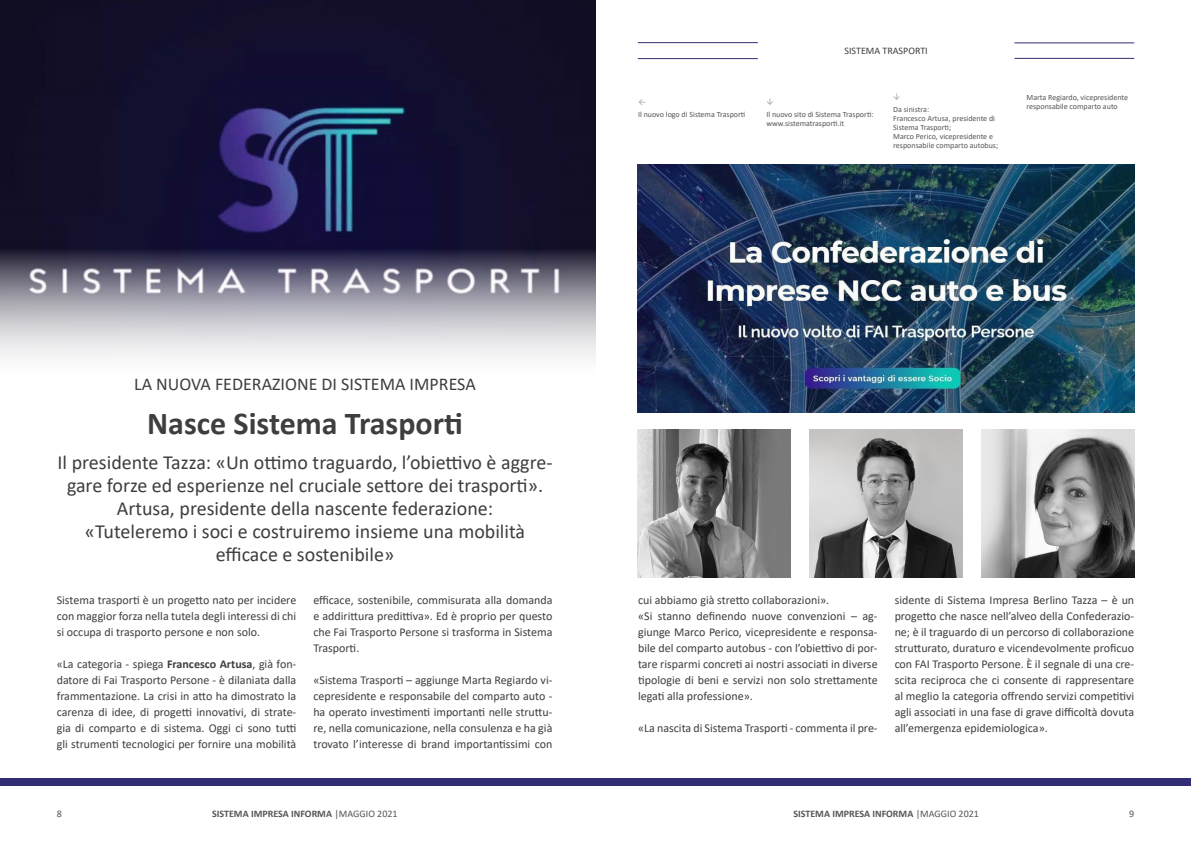
<style>
.page{position:relative;width:1191px;height:842px;background:#fff}
.page>*{position:absolute;margin:0;border:0;box-sizing:border-box;transform-origin:0 0}
.titolo{font:700 32px "Calibri";color:#3e3e3f}
.titolo-2{font:20px/23px "Calibri";color:#3e3e3f;text-align:center}
.titolo-3{font:18px "Calibri";color:#3e3e3f}
.testo{font:12px/16px "Calibri";color:#3e3e3f;text-align:justify}
.data{font:700 10px "Calibri";color:#545557}
.t1{font:10px "Calibri";color:#3e3e3f}
.t2{font:10px "Calibri";color:#545557}
.didascalia{font:8px/9px "Calibri";color:#545557}
.s1{font-weight:700}
.s2{font-weight:400}
</style>
<div class="page">
<div style="left:595px;top:778px;width:596px;height:7px;background:#322d74"></div>
<hr style="left:638px;top:58px;width:120px;height:1px;background:#322d74">
<hr style="left:638px;top:42px;width:120px;height:1px;background:#322d74">
<hr style="left:1014px;top:58px;width:120px;height:1px;background:#322d74">
<hr style="left:1014px;top:43px;width:120px;height:1px;background:#322d74">
<div style="left:0;top:778px;width:595px;height:7px;background:#322d74"></div>
<img style="left:0;top:0;width:595px;height:356px">
<img style="left:638px;top:165px;width:496px;height:247px">
<img style="left:809px;top:429px;width:153px;height:149px">
<img style="left:638px;top:429px;width:153px;height:149px">
<img style="left:981px;top:429px;width:153px;height:149px">
<p class="t1" style="left:844px;top:44px;width:85px">SISTEMA TRASPORTI</p>
<p class="didascalia" style="left:638px;top:110px;width:109px">Il nuovo logo di Sistema Trasporti</p>
<p class="didascalia" style="left:766px;top:110px;width:109px">Il nuovo sito di Sistema Trasporti: www.sistematrasporti.it</p>
<p class="didascalia" style="left:893px;top:105px;width:106px">Da sinistra:<br>Francesco Artusa, presidente di<br>Sistema Trasporti;<br>Marco Perico, vicepresidente e responsabile comparto autobus;</p>
<p class="didascalia" style="left:1026px;top:93px;width:103px">Marta Regiardo, vicepresidente responsabile comparto auto</p>
<p class="titolo-3" style="left:134px;top:371px;width:343px">LA NUOVA FEDERAZIONE DI SISTEMA IMPRESA</p>
<p class="titolo" style="left:147px;top:401px;width:317px">Nasce Sistema Trasporti</p>
<p class="titolo-2" style="left:58px;top:450px;width:496px">Il presidente Tazza: «Un ottimo traguardo, l’obiettivo è aggre&shy;gare forze ed esperienze nel cruciale settore dei trasporti».<br>Artusa, presidente della nascente federazione:<br>«Tuteleremo i soci e costruiremo insieme una mobilità efficace e sostenibile»</p>
<p class="testo" style="left:57px;top:591px;width:241px">Sistema trasporti è un progetto nato per incidere con maggior forza nella tutela degli interessi di chi si occupa di trasporto persone e non solo.</p>
<p class="testo" style="left:57px;top:655px;width:241px">«La categoria - spiega <span class="s1">Francesco Artusa</span>, già fon&shy;datore di Fai Trasporto Persone - è dilaniata dalla frammentazione. La crisi in atto ha dimostrato la carenza di idee, di progetti innovativi, di strate&shy;gia di comparto e di sistema. Oggi ci sono tutti gli strumenti tecnologici per fornire una mobilità</p>
<p class="testo" style="left:313px;top:591px;width:241px">efficace, sostenibile, commisurata alla domanda e addirittura predittiva». Ed è proprio per questo che Fai Trasporto Persone si trasforma in Sistema Trasporti.</p>
<p class="testo" style="left:313px;top:671px;width:241px">«Sistema Trasporti – aggiunge Marta Regiardo vi&shy;cepresidente e responsabile del comparto auto - ha operato investimenti importanti nelle struttu&shy;re, nella comunicazione, nella consulenza e ha già trovato l’interesse di brand importantissimi con</p>
<p class="testo" style="left:638px;top:591px;width:193px">cui abbiamo già stretto collaborazioni».</p>
<p class="testo" style="left:638px;top:607px;width:241px">«Si stanno definendo nuove convenzioni – ag&shy;giunge Marco Perico, vicepresidente e responsa&shy;bile del comparto autobus - con l’obiettivo di por&shy;tare risparmi concreti ai nostri associati in diverse tipologie di beni e servizi non solo strettamente legati alla professione».</p>
<p class="testo" style="left:638px;top:719px;width:241px">«La nascita di Sistema Trasporti - commenta il pre-</p>
<p class="testo" style="left:894px;top:591px;width:241px">sidente di Sistema Impresa Berlino Tazza – è un progetto che nasce nell’alveo della Confederazio&shy;ne; è il traguardo di un percorso di collaborazione strutturato, duraturo e vicendevolmente proficuo con FAI Trasporto Persone. È il segnale di una cre&shy;scita reciproca che ci consente di rappresentare al meglio la categoria offrendo servizi competitivi agli associati in una fase di grave difficoltà dovuta all’emergenza epidemiologica».</p>
<p class="data" style="left:212px;top:807px;width:187px">SISTEMA IMPRESA INFORMA <span class="s2">|MAGGIO 2021</span></p>
<p class="data" style="left:793px;top:807px;width:187px">SISTEMA IMPRESA INFORMA <span class="s2">|MAGGIO 2021</span></p>
<p class="t2" style="left:57px;top:807px;width:7px">8</p>
<p class="t2" style="left:1129px;top:807px;width:7px">9</p>
</div>
